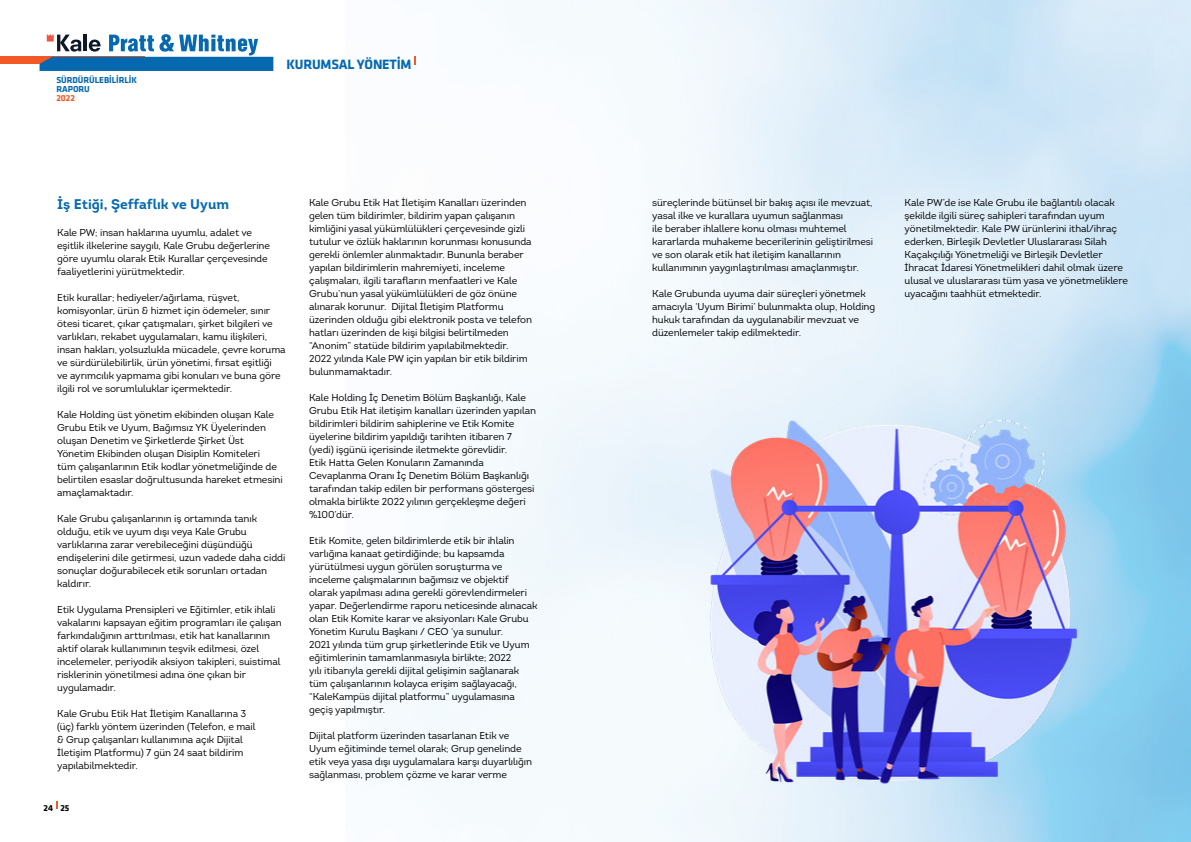
<style>
.page{position:relative;width:1191px;height:842px;background:#fff}
.page>*{position:absolute;margin:0;border:0;box-sizing:border-box;transform-origin:0 0}
.t1{font:700 14px "Intro";color:#0669b0}
.t2{font:700 14px "Klavika";letter-spacing:-.015em;color:#0669b0}
.t3{font:10px/13px "Intro";letter-spacing:-.01em;color:#000}
.t4{font:700 9px/9px "Klavika";letter-spacing:-.005em;color:#0669b0}
.t5{font:700 9px "Klavika";color:#000}
.t6{font:700 9px "Klavika";color:#f25924}
</style>
<div class="page">
<svg style="left:414px;top:56px;width:2px;height:9px"></svg>
<img style="left:652px;top:360px;width:482px;height:430px">
<div style="left:0;top:57px;width:145px;height:7px;background:#f25924"></div>
<svg style="left:40px;top:34px;width:233px;height:37px"></svg>
<p class="t4" style="left:56px;top:75px;width:82px">SÜRDÜRÜLEBİLİRLİK<br>RAPORU</p>
<p class="t6" style="left:56px;top:93px;width:20px">2022</p>
<h1 class="t2" style="left:286px;top:56px;width:127px">KURUMSAL YÖNETİM</h1>
<h1 class="t1" style="left:57px;top:195px;width:173px">İş Etiği, Şeffaflık ve Uyum</h1>
<p class="t3" style="left:57px;top:226px;width:214px">Kale PW; insan haklarına uyumlu, adalet ve eşitlik ilkelerine saygılı, Kale Grubu değerlerine göre uyumlu olarak Etik Kurallar çerçevesinde faaliyetlerini yürütmektedir.</p>
<p class="t3" style="left:57px;top:291px;width:230px">Etik kurallar; hediyeler/ağırlama, rüşvet, komisyonlar, ürün &amp; hizmet için ödemeler, sınır ötesi ticaret, çıkar çatışmaları, şirket bilgileri ve varlıkları, rekabet uygulamaları, kamu ilişkileri, insan hakları, yolsuzlukla mücadele, çevre koruma ve sürdürülebilirlik, ürün yönetimi, fırsat eşitliği<br>ve ayrımcılık yapmama gibi konuları ve buna göre ilgili rol ve sorumluluklar içermektedir.</p>
<p class="t3" style="left:57px;top:408px;width:227px">Kale Holding üst yönetim ekibinden oluşan Kale Grubu Etik ve Uyum, Bağımsız YK Üyelerinden oluşan Denetim ve Şirketlerde Şirket Üst Yönetim Ekibinden oluşan Disiplin Komiteleri<br>tüm çalışanlarının Etik kodlar yönetmeliğinde de belirtilen esaslar doğrultusunda hareket etmesini amaçlamaktadır.</p>
<p class="t3" style="left:57px;top:512px;width:230px">Kale Grubu çalışanlarının iş ortamında tanık olduğu, etik ve uyum dışı veya Kale Grubu varlıklarına zarar verebileceğini düşündüğü endişelerini dile getirmesi, uzun vadede daha ciddi sonuçlar doğurabilecek etik sorunları ortadan kaldırır.</p>
<p class="t3" style="left:57px;top:603px;width:226px">Etik Uygulama Prensipleri ve Eğitimler, etik ihlali vakalarını kapsayan eğitim programları ile çalışan farkındalığının arttırılması, etik hat kanallarının aktif olarak kullanımının teşvik edilmesi, özel incelemeler, periyodik aksiyon takipleri, suistimal risklerinin yönetilmesi adına öne çıkan bir uygulamadır.</p>
<p class="t3" style="left:57px;top:707px;width:200px">Kale Grubu Etik Hat İletişim Kanallarına 3 (üç) farklı yöntem üzerinden (Telefon, e mail &amp; Grup çalışanları kullanımına açık Dijital İletişim Platformu) 7 gün 24 saat bildirim yapılabilmektedir.</p>
<p class="t5" style="left:43px;top:803px;width:27px">24 25</p>
<p class="t3" style="left:309px;top:196px;width:225px">Kale Grubu Etik Hat İletişim Kanalları üzerinden gelen tüm bildirimler, bildirim yapan çalışanın kimliğini yasal yükümlülükleri çerçevesinde gizli tutulur ve özlük haklarının korunması konusunda gerekli önlemler alınmaktadır. Bununla beraber yapılan bildirimlerin mahremiyeti, inceleme çalışmaları, ilgili tarafların menfaatleri ve Kale Grubu’nun yasal yükümlülükleri de göz önüne alınarak korunur. Dijital İletişim Platformu üzerinden olduğu gibi elektronik posta ve telefon hatları üzerinden de kişi bilgisi belirtilmeden “Anonim” statüde bildirim yapılabilmektedir.<br>2022 yılında Kale PW için yapılan bir etik bildirim bulunmamaktadır.</p>
<p class="t3" style="left:309px;top:391px;width:228px">Kale Holding İç Denetim Bölüm Başkanlığı, Kale Grubu Etik Hat iletişim kanalları üzerinden yapılan bildirimleri bildirim sahiplerine ve Etik Komite üyelerine bildirim yapıldığı tarihten itibaren 7 (yedi) işgünü içerisinde iletmekte görevlidir.<br>Etik Hatta Gelen Konuların Zamanında Cevaplanma Oranı İç Denetim Bölüm Başkanlığı tarafından takip edilen bir performans göstergesi olmakla birlikte 2022 yılının gerçekleşme değeri %100’dür.</p>
<p class="t3" style="left:309px;top:534px;width:230px">Etik Komite, gelen bildirimlerde etik bir ihlalin varlığına kanaat getirdiğinde; bu kapsamda yürütülmesi uygun görülen soruşturma ve inceleme çalışmalarının bağımsız ve objektif olarak yapılması adına gerekli görevlendirmeleri yapar. Değerlendirme raporu neticesinde alınacak olan Etik Komite karar ve aksiyonları Kale Grubu Yönetim Kurulu Başkanı / CEO ‘ya sunulur.<br>2021 yılında tüm grup şirketlerinde Etik ve Uyum eğitimlerinin tamamlanmasıyla birlikte; 2022<br>yılı itibarıyla gerekli dijital gelişimin sağlanarak tüm çalışanlarının kolayca erişim sağlayacağı, “KaleKampüs dijital platformu” uygulamasına geçiş yapılmıştır.</p>
<p class="t3" style="left:309px;top:729px;width:224px">Dijital platform üzerinden tasarlanan Etik ve Uyum eğitiminde temel olarak; Grup genelinde etik veya yasa dışı uygulamalara karşı duyarlılığın sağlanması, problem çözme ve karar verme</p>
<p class="t3" style="left:652px;top:196px;width:222px">süreçlerinde bütünsel bir bakış açısı ile mevzuat, yasal ilke ve kurallara uyumun sağlanması<br>ile beraber ihlallere konu olması muhtemel kararlarda muhakeme becerilerinin geliştirilmesi ve son olarak etik hat iletişim kanallarının kullanımının yaygınlaştırılması amaçlanmıştır.</p>
<p class="t3" style="left:652px;top:287px;width:224px">Kale Grubunda uyuma dair süreçleri yönetmek amacıyla ‘Uyum Birimi’ bulunmakta olup, Holding hukuk tarafından da uygulanabilir mevzuat ve düzenlemeler takip edilmektedir.</p>
<p class="t3" style="left:904px;top:196px;width:225px">Kale PW’de ise Kale Grubu ile bağlantılı olacak şekilde ilgili süreç sahipleri tarafından uyum yönetilmektedir. Kale PW ürünlerini ithal/ihraç ederken, Birleşik Devletler Uluslararası Silah Kaçakçılığı Yönetmeliği ve Birleşik Devletler İhracat İdaresi Yönetmelikleri dahil olmak üzere ulusal ve uluslararası tüm yasa ve yönetmeliklere uyacağını taahhüt etmektedir.</p>
</div>
